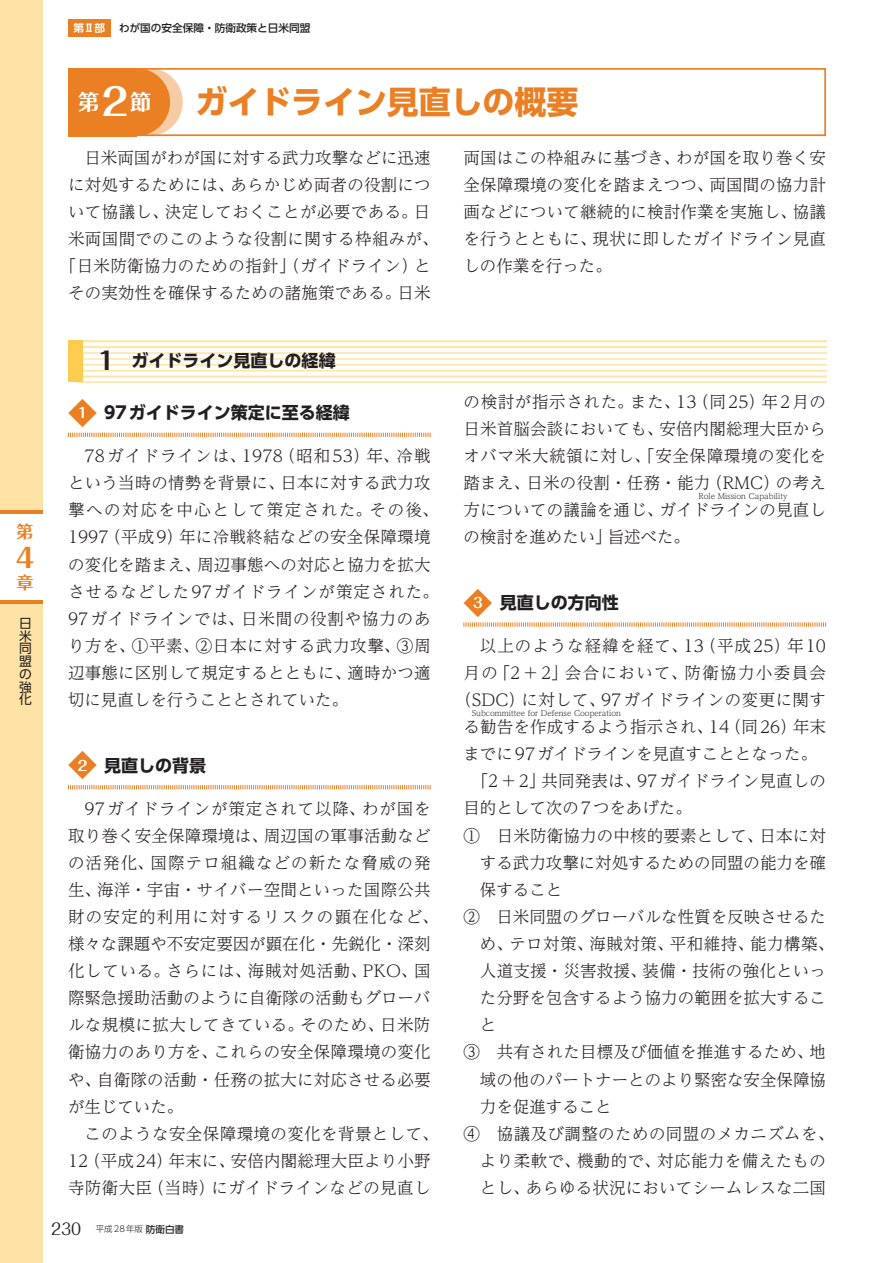
<style>
.page{position:relative;width:893px;height:1263px;background:#fff}
.page>*{position:absolute;margin:0;border:0;box-sizing:border-box;transform-origin:0 0}
.t1{font:700 31.95px "UD Shin Go Pro";color:#ea8023}
.t2{font:700 26.55px "Folk Pro";color:#ea8023}
.t3{font:700 21.3px "Folk Pro";color:#fff}
.t4{font:700 16.95px "UD Shin Go Pr 6 N";color:#231f20}
.t5{font:700 16.95px "UD Shin Go Pro";color:#231f20}
.t6{font:700 16.95px "Folk Pro";color:#ea8023}
.t7{font:300 16.5px/27.2px "UD Reimin Pr 6 N";letter-spacing:.015em;color:#231f20}
.t8{font:300 16.5px/27.2px "UD Reimin Pr 6 N";letter-spacing:.06em;color:#231f20;text-align:right}
.t9{font:12.75px/12.8px "UD Shin Go Pr 6 N";color:#231f20;text-align:justify}
.t10{font:500 10.65px "UD Shin Go Pr 6 N";color:#231f20}
.t11{font:700 10.65px "UD Shin Go Pr 6 N De";color:#fff}
.t12{font:300 8.55px "UD Shin Go Pr 6 N";color:#231f20}
.t13{font:300 7.65px "UD Reimin Pr 6 N";color:#231f20}
.s1{font-size:37.2px}
.s2{font-family:"Folk Pro";font-size:24.45px}
.s3{font-size:28.95px;color:#ea8023}
.s4{font-family:"Folk Pro";font-size:13.8px;color:#fff}
.s5{font-family:"Folk Pro";font-weight:400;font-size:15.9px}
.s6{font-weight:500;font-size:9.6px}
</style>
<div class="page">
<div style="left:68px;top:68px;width:758px;height:68px;border:2px solid #ea8023"></div>
<svg style="left:115px;top:68px;width:68px;height:68px"></svg>
<div style="left:68px;top:68px;width:68px;height:68px;background:#ea8023"></div>
<div style="left:102px;top:68px;width:68px;height:68px;background:#ea8023;border-radius:50%"></div>
<div style="left:68px;top:341px;width:15px;height:41px;background:#fecc4e"></div>
<svg style="left:68px;top:433px;width:363px;height:4px"></svg>
<svg style="left:68px;top:785px;width:363px;height:4px"></svg>
<svg style="left:463px;top:622px;width:363px;height:5px;background:#f6cba6"></svg>
<div style="left:68px;top:19px;width:43px;height:17px;background:#ea8023"></div>
<div style="left:0;top:0;width:43px;height:1263px;background:#ffe2a5"></div>
<hr style="left:0;top:510px;width:43px;height:4px;background:#ea8023">
<hr style="left:0;top:600px;width:43px;height:4px;background:#ea8023">
<div style="left:0;top:514px;width:43px;height:86px;background:#fff"></div>
<p class="t11" style="left:73px;top:19px;width:33px">第Ⅱ部</p>
<p class="t10" style="left:119px;top:19px;width:193px">わが国の安全保障・防衛政策と日米同盟</p>
<p class="t3" style="left:78px;top:84px;width:75px">第<span class="s1">2</span>節</p>
<h1 class="t1" style="left:196px;top:76px;width:384px">ガイドライン見直しの概要</h1>
<p class="t7" style="left:85px;top:143px;width:348px">日米両国がわが国に対する武力攻撃などに迅速</p>
<p class="t7" style="left:68px;top:171px;width:364px">に対処するためには、あらかじめ両者の役割につ</p>
<p class="t7" style="left:68px;top:198px;width:364px">いて協議し、決定しておくことが必要である。日</p>
<p class="t7" style="left:68px;top:225px;width:372px">米両国間でのこのような役割に関する枠組みが、</p>
<p class="t7" style="left:60px;top:252px;width:372px">「日米防衛協力のための指針」（ガイドライン）と</p>
<p class="t7" style="left:68px;top:279px;width:364px">その実効性を確保するための諸施策である。日米</p>
<p class="t7" style="left:463px;top:143px;width:364px;text-align:justify">両国はこの枠組みに基づき、わが国を取り巻く安全保障環境の変化を踏まえつつ、両国間の協力計画などについて継続的に検討作業を実施し、協議を行うとともに、現状に即したガイドライン見直しの作業を行った。</p>
<p class="t6" style="left:16px;top:517px;width:18px">第</p>
<h2 class="t2" style="left:12px;top:535px;width:23px">４</h2>
<p class="t6" style="left:16px;top:568px;width:18px">章</p>
<p class="t9" style="left:19px;top:616px;width:14px">日米同盟の強化</p>
<p class="t5" style="left:98px;top:347px;width:239px"><span class="s2">1</span>　ガイドライン見直しの経緯</p>
<p class="t4" style="left:68px;top:399px;width:283px"><span class="s3">◆</span><span class="s4">1</span>　97ガイドライン策定に至る経緯</p>
<p class="t7" style="left:68px;top:442px;width:372px;text-indent:16px">78ガイドラインは、1978（昭和53）年、冷戦という当時の情勢を背景に、日本に対する武力攻撃への対応を中心として策定された。その後、<br>1997（平成9）年に冷戦終結などの安全保障環境の変化を踏まえ、周辺事態への対応と協力を拡大させるなどした97ガイドラインが策定された。<br>97ガイドラインでは、日米間の役割や協力のあり方を、①平素、②日本に対する武力攻撃、③周辺事態に区別して規定するとともに、適時かつ適切に見直しを行うこととされていた。</p>
<p class="t4" style="left:68px;top:752px;width:140px"><span class="s3">◆</span><span class="s4">2</span>　見直しの背景</p>
<p class="t7" style="left:68px;top:794px;width:372px;text-indent:16px">97ガイドラインが策定されて以降、わが国を取り巻く安全保障環境は、周辺国の軍事活動などの活発化、国際テロ組織などの新たな脅威の発生、海洋・宇宙・サイバー空間といった国際公共財の安定的利用に対するリスクの顕在化など、様々な課題や不安定要因が顕在化・先鋭化・深刻化している。さらには、海賊対処活動、PKO、国際緊急援助活動のように自衛隊の活動もグローバルな規模に拡大してきている。そのため、日米防衛協力のあり方を、これらの安全保障環境の変化や、自衛隊の活動・任務の拡大に対応させる必要が生じていた。</p>
<p class="t7" style="left:68px;top:1119px;width:372px;text-indent:16px">このような安全保障環境の変化を背景として、<br>12（平成24）年末に、安倍内閣総理大臣より小野寺防衛大臣（当時）にガイドラインなどの見直し</p>
<p class="t12" style="left:51px;top:1222px;width:135px"><span class="s5">230</span> 平成28年版 <span class="s6">防衛白書</span></p>
<p class="t7" style="left:463px;top:387px;width:364px;text-align:justify">の検討が指示された。また、13（同25）年2月の日米首脳会談においても、安倍内閣総理大臣からオバマ米大統領に対し、「安全保障環境の変化を踏まえ、日米の役割・任務・能力（RMC）の考え</p>
<p class="t13" style="left:698px;top:490px;width:91px">Role Mission Capability</p>
<p class="t7" style="left:463px;top:496px;width:364px">方についての議論を通じ、ガイドラインの見直しの検討を進めたい」旨述べた。</p>
<p class="t4" style="left:463px;top:589px;width:157px"><span class="s3">◆</span><span class="s4">3</span>　見直しの方向性</p>
<p class="t8" style="left:455px;top:631px;width:372px">以上のような経緯を経て、13（平成25）年10<br>月の「2＋2」会合において、防衛協力小委員会（SDC）に対して、97ガイドラインの変更に関す</p>
<p class="t13" style="left:472px;top:707px;width:151px">Subcommittee for Defense Cooperation</p>
<p class="t7" style="left:463px;top:713px;width:364px">る勧告を作成するよう指示され、14（同26）年末</p>
<p class="t7" style="left:463px;top:740px;width:355px">までに97ガイドラインを見直すこととなった。</p>
<p class="t7" style="left:472px;top:767px;width:356px">「2＋2」共同発表は、97ガイドライン見直しの</p>
<p class="t7" style="left:463px;top:794px;width:230px">目的として次の7つをあげた。</p>
<p class="t7" style="left:463px;top:821px;width:364px">①　日米防衛協力の中核的要素として、日本に対</p>
<p class="t7" style="left:480px;top:848px;width:348px">する武力攻撃に対処するための同盟の能力を確</p>
<p class="t7" style="left:480px;top:875px;width:84px">保すること</p>
<p class="t7" style="left:463px;top:902px;width:364px">②　日米同盟のグローバルな性質を反映させるた</p>
<p class="t7" style="left:480px;top:930px;width:356px">め、テロ対策、海賊対策、平和維持、能力構築、</p>
<p class="t7" style="left:480px;top:957px;width:348px">人道支援・災害救援、装備・技術の強化といっ</p>
<p class="t7" style="left:480px;top:984px;width:348px">た分野を包含するよう協力の範囲を拡大するこ</p>
<p class="t7" style="left:480px;top:1011px;width:18px">と</p>
<p class="t7" style="left:463px;top:1038px;width:364px">③　共有された目標及び価値を推進するため、地</p>
<p class="t7" style="left:480px;top:1065px;width:348px">域の他のパートナーとのより緊密な安全保障協</p>
<p class="t7" style="left:480px;top:1092px;width:133px">力を促進すること</p>
<p class="t7" style="left:463px;top:1119px;width:372px">④　協議及び調整のための同盟のメカニズムを、</p>
<p class="t7" style="left:480px;top:1146px;width:348px">より柔軟で、機動的で、対応能力を備えたもの</p>
<p class="t7" style="left:480px;top:1173px;width:347px">とし、あらゆる状況においてシームレスな二国</p>
</div>
